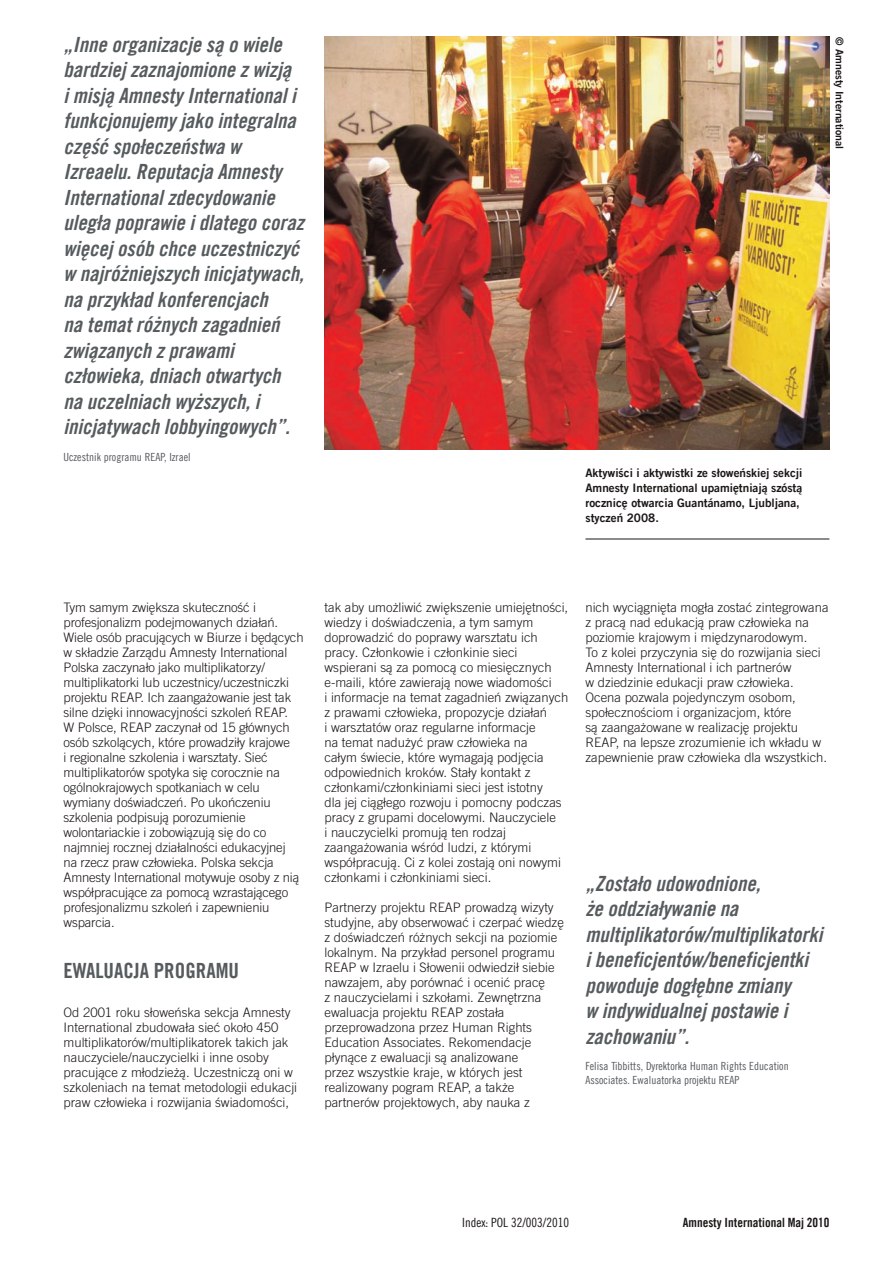
<style>
.page{position:relative;width:893px;height:1263px;background:#fff}
.page>*{position:absolute;margin:0;border:0;box-sizing:border-box;transform-origin:0 0}
.t1{font:21px/25.5px "Amnesty Trade Gothic Bd Cn 20 Ob";color:#565b5e}
.t2{font:21px "Amnesty Trade Gothic Bd Cn 20";color:#565b5e}
.t3{font:300 13.05px/15px "Amnesty Trade Gothic";color:#1a1715}
.t4{font:12.75px "Amnesty Trade Gothic Bd Cn 20";color:#1a1715}
.t5{font:12.75px "Amnesty Trade Gothic Cn 18";color:#1a1715}
.t6{font:11.7px/15px "Amnesty Trade Gothic Bd 2";color:#1a1715}
.t7{font:11.25px/13.5px "Amnesty Trade Gothic Cn 18";color:#565b5e}
.t8{font:10.5px "Amnesty Trade Gothic Bd 2";color:#1a1715}
</style>
<div class="page">
<hr style="left:585px;top:538px;width:244px;height:1px;background:#1a1715">
<img style="left:324px;top:37px;width:505px;height:413px">
<p class="t1" style="left:64px;top:31px;width:242px">„Inne organizacje są o wiele bardziej zaznajomione z wizją<br>i misją Amnesty International i funkcjonujemy jako integralna część społeczeństwa w<br>Izreaelu. Reputacja Amnesty<br>International zdecydowanie uległa poprawie i dlatego coraz więcej osób chce uczestniczyć w najróżniejszych inicjatywach, na przykład konferencjach<br>na temat różnych zagadnień związanych z prawami człowieka, dniach otwartych na uczelniach wyższych, i inicjatywach lobbyingowych”.</p>
<p class="t7" style="left:64px;top:450px;width:128px">Uczestnik programu REAP, Izrael</p>
<p class="t8" style="left:846px;top:37px;width:114px;rotate:90deg">© Amnesty International</p>
<p class="t6" style="left:585px;top:465px;width:218px">Aktywiści i aktywistki ze słoweńskiej sekcji Amnesty International upamiętniają szóstą rocznicę otwarcia Guantánamo, Ljubljana, styczeń 2008.</p>
<p class="t3" style="left:64px;top:599px;width:241px">Tym samym zwiększa skuteczność i profesjonalizm podejmowanych działań.<br>Wiele osób pracujących w Biurze i będących w składzie Zarządu Amnesty International Polska zaczynało jako multiplikatorzy/ multiplikatorki lub uczestnicy/uczestniczki projektu REAP. Ich zaangażowanie jest tak silne dzięki innowacyjności szkoleń REAP.<br>W Polsce, REAP zaczynał od 15 głównych osób szkolących, które prowadziły krajowe<br>i regionalne szkolenia i warsztaty. Sieć multiplikatorów spotyka się corocznie na ogólnokrajowych spotkaniach w celu wymiany doświadczeń. Po ukończeniu szkolenia podpisują porozumienie wolontariackie i zobowiązują się do co najmniej rocznej działalności edukacyjnej<br>na rzecz praw człowieka. Polska sekcja Amnesty International motywuje osoby z nią współpracujące za pomocą wzrastającego profesjonalizmu szkoleń i zapewnieniu wsparcia.</p>
<h1 class="t2" style="left:64px;top:957px;width:177px">EWALUACJA PROGRAMU</h1>
<p class="t3" style="left:64px;top:1004px;width:235px">Od 2001 roku słoweńska sekcja Amnesty International zbudowała sieć około 450 multiplikatorów/multiplikatorek takich jak nauczyciele/nauczycielki i inne osoby pracujące z młodzieżą. Uczestniczą oni w szkoleniach na temat metodologii edukacji praw człowieka i rozwijania świadomości,</p>
<p class="t3" style="left:324px;top:599px;width:245px">tak aby umożliwić zwiększenie umiejętności, wiedzy i doświadczenia, a tym samym doprowadzić do poprawy warsztatu ich pracy. Członkowie i członkinie sieci wspierani są za pomocą co miesięcznych e-maili, które zawierają nowe wiadomości<br>i informacje na temat zagadnień związanych z prawami człowieka, propozycje działań<br>i warsztatów oraz regularne informacje<br>na temat nadużyć praw człowieka na<br>całym świecie, które wymagają podjęcia odpowiednich kroków. Stały kontakt z członkami/członkiniami sieci jest istotny<br>dla jej ciągłego rozwoju i pomocny podczas pracy z grupami docelowymi. Nauczyciele<br>i nauczycielki promują ten rodzaj zaangażowania wśród ludzi, z którymi współpracują. Ci z kolei zostają oni nowymi członkami i członkiniami sieci.</p>
<p class="t3" style="left:324px;top:899px;width:241px">Partnerzy projektu REAP prowadzą wizyty studyjne, aby obserwować i czerpać wiedzę z doświadczeń różnych sekcji na poziomie lokalnym. Na przykład personel programu REAP w Izraelu i Słowenii odwiedził siebie nawzajem, aby porównać i ocenić pracę<br>z nauczycielami i szkołami. Zewnętrzna ewaluacja projektu REAP została przeprowadzona przez Human Rights Education Associates. Rekomendacje płynące z ewaluacji są analizowane<br>przez wszystkie kraje, w których jest realizowany pogram REAP, a także partnerów projektowych, aby nauka z</p>
<p class="t3" style="left:585px;top:599px;width:244px">nich wyciągnięta mogła zostać zintegrowana z pracą nad edukacją praw człowieka na poziomie krajowym i międzynarodowym.<br>To z kolei przyczynia się do rozwijania sieci Amnesty International i ich partnerów<br>w dziedzinie edukacji praw człowieka.<br>Ocena pozwala pojedynczym osobom, społecznościom i organizacjom, które<br>są zaangażowane w realizację projektu REAP, na lepsze zrozumienie ich wkładu w zapewnienie praw człowieka dla wszystkich.</p>
<h1 class="t1" style="left:585px;top:870px;width:238px">„Zostało udowodnione,<br>że oddziaływanie na multiplikatorów/multiplikatorki i beneficjentów/beneficjentki powoduje dogłębne zmiany<br>w indywidualnej postawie i zachowaniu”.</h1>
<p class="t7" style="left:585px;top:1059px;width:205px">Felisa Tibbitts, Dyrektorka Human Rights Education<br>Associates. Ewaluatorka projektu REAP</p>
<p class="t5" style="left:462px;top:1214px;width:108px">Index: POL 32/003/2010</p>
<p class="t4" style="left:682px;top:1214px;width:148px">Amnesty International Maj 2010</p>
</div>
